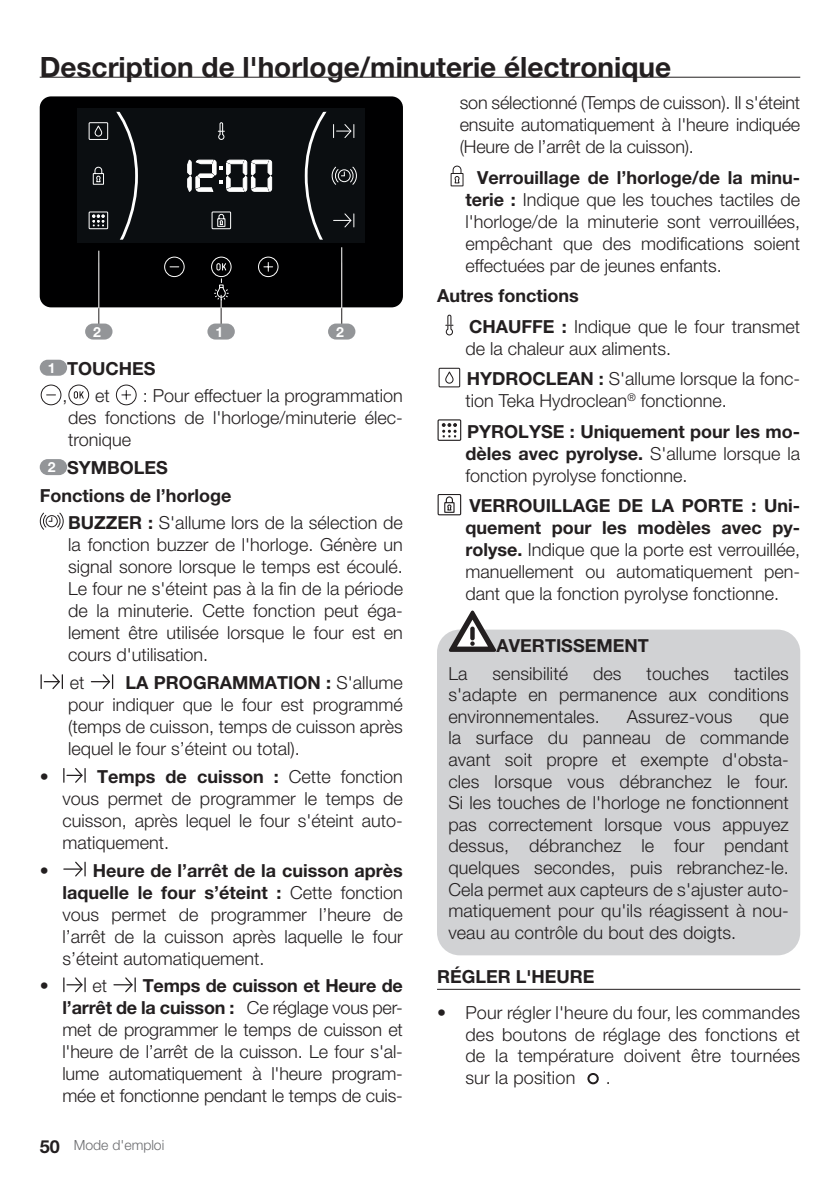
<style>
.page{position:relative;width:840px;height:1191px;background:#fff}
.page>*{position:absolute;margin:0;border:0;box-sizing:border-box;transform-origin:0 0}
.t1{font:700 28px "Helvetica Neue LT Pro";color:#231f20}
.t2{font:300 18px/22px "Helvetica Neue LT Pro";color:#231f20;text-align:justify}
.t3{font:700 18px/27.6px "Helvetica Neue LT Pro";color:#231f20}
.t4{font:300 14px "Helvetica Neue LT Pro";color:#6c6d70}
.t5{font:700 14px "Helvetica Neue LT Pro";color:#fff}
.s1{font-size:14px;color:#fff}
.s2{font-weight:300}
.s3{font-weight:700}
.s4{font-weight:700;font-size:18px;color:#231f20}
</style>
<div class="page">
<hr style="left:40px;top:77px;width:759px;height:1px;background:#231f20">
<div style="left:40px;top:360px;width:27px;height:16px;background:#939598;border-radius:8px"></div>
<div style="left:41px;top:384px;width:20px;height:21px;border:1px solid #231f20;border-radius:50%"></div>
<svg style="left:69px;top:385px;width:20px;height:20px"></svg>
<div style="left:68px;top:384px;width:21px;height:21px;border:1px solid #231f20;border-radius:50%"></div>
<svg style="left:74px;top:391px;width:10px;height:7px"></svg>
<svg style="left:116px;top:385px;width:20px;height:20px"></svg>
<div style="left:116px;top:384px;width:21px;height:21px;border:1px solid #231f20;border-radius:50%"></div>
<svg style="left:122px;top:390px;width:9px;height:9px"></svg>
<div style="left:40px;top:459px;width:27px;height:16px;background:#939598;border-radius:8px"></div>
<svg style="left:40px;top:512px;width:24px;height:18px"></svg>
<svg style="left:40px;top:674px;width:23px;height:15px"></svg>
<svg style="left:91px;top:674px;width:22px;height:15px"></svg>
<svg style="left:63px;top:768px;width:23px;height:15px"></svg>
<svg style="left:64px;top:861px;width:22px;height:16px"></svg>
<svg style="left:63px;top:977px;width:23px;height:16px"></svg>
<svg style="left:114px;top:977px;width:22px;height:16px"></svg>
<div style="left:437px;top:629px;width:362px;height:326px;background:#d1d2d4;border-radius:23px"></div>
<hr style="left:437px;top:988px;width:362px;height:1px;background:#231f20">
<svg style="left:450px;top:165px;width:13px;height:22px"></svg>
<svg style="left:445px;top:314px;width:8px;height:22px"></svg>
<div style="left:438px;top:368px;width:22px;height:19px;border:1px solid #231f20"></div>
<div style="left:445px;top:371px;width:8px;height:13px;border:1px solid #231f20;border-radius:4px"></div>
<div style="left:437px;top:419px;width:24px;height:22px;border:1px solid #231f20"></div>
<svg style="left:441px;top:423px;width:15px;height:14px"></svg>
<div style="left:437px;top:494px;width:24px;height:21px;border:1px solid #231f20"></div>
<svg style="left:444px;top:496px;width:11px;height:17px"></svg>
<svg style="left:448px;top:610px;width:48px;height:42px"></svg>
<div style="left:587px;top:1073px;width:11px;height:11px;background:#fff;border:2px solid #231f20;border-radius:50%"></div>
<div style="left:40px;top:96px;width:363px;height:211px;background:#000001"></div>
<div style="left:164px;top:257px;width:20px;height:20px;border:1px solid #fff;border-radius:50%"></div>
<div style="left:258px;top:257px;width:20px;height:20px;border:1px solid #fff;border-radius:50%"></div>
<svg style="left:264px;top:262px;width:8px;height:9px"></svg>
<div style="left:211px;top:257px;width:20px;height:20px;border:1px solid #fff;border-radius:50%"></div>
<svg style="left:216px;top:263px;width:10px;height:7px"></svg>
<div style="left:77px;top:109px;width:288px;height:134px;background:#0b0e11"></div>
<svg style="left:187px;top:160px;width:85px;height:32px"></svg>
<svg style="left:217px;top:122px;width:8px;height:18px"></svg>
<div style="left:89px;top:122px;width:19px;height:18px;border:1px solid #fff"></div>
<div style="left:89px;top:211px;width:19px;height:18px;border:1px solid #fff"></div>
<div style="left:211px;top:211px;width:20px;height:18px;border:1px solid #fff"></div>
<svg style="left:217px;top:213px;width:9px;height:14px"></svg>
<svg style="left:92px;top:112px;width:46px;height:128px"></svg>
<svg style="left:304px;top:112px;width:53px;height:128px"></svg>
<hr style="left:98px;top:262px;width:1px;height:67px;background:#231f20">
<div style="left:85px;top:323px;width:27px;height:16px;background:#939598;border-radius:8px"></div>
<hr style="left:98px;top:251px;width:1px;height:57px;background:#fff">
<div style="left:207px;top:323px;width:28px;height:16px;background:#939598;border-radius:8px"></div>
<svg style="left:214px;top:278px;width:15px;height:46px"></svg>
<hr style="left:341px;top:262px;width:1px;height:67px;background:#231f20">
<div style="left:328px;top:323px;width:27px;height:16px;background:#939598;border-radius:8px"></div>
<hr style="left:341px;top:247px;width:1px;height:61px;background:#fff">
<h1 class="t1" style="left:40px;top:49px;width:632px">Description de l'horloge/minuterie électronique</h1>
<p class="t5" style="left:93px;top:323px;width:9px">2</p>
<p class="t5" style="left:215px;top:323px;width:9px">1</p>
<p class="t5" style="left:336px;top:323px;width:9px">2</p>
<p class="t3" style="left:62px;top:354px;width:95px;text-indent:-15px"><span class="s1">1</span> TOUCHES <span class="s2">,</span></p>
<p class="t2" style="left:68px;top:384px;width:336px;text-indent:75px">: Pour effectuer la programmation des fonctions de l'horloge/minuterie élec&shy;tronique</p>
<p class="t3" style="left:48px;top:453px;width:121px"><span class="s1">2</span> SYMBOLES</p>
<p class="t3" style="left:40px;top:481px;width:193px">Fonctions de l’horloge</p>
<p class="t2" style="left:68px;top:511px;width:336px"><span class="s3">BUZZER :</span> S'allume lors de la sélection de</p>
<p class="t2" style="left:68px;top:533px;width:336px">la fonction buzzer de l'horloge. Génère un signal sonore lorsque le temps est écoulé.<br>Le four ne s'éteint pas à la fin de la période de la minuterie. Cette fonction peut éga&shy;lement être utilisée lorsque le four est en cours d'utilisation.</p>
<p class="t2" style="left:70px;top:671px;width:16px">et</p>
<p class="t2" style="left:95px;top:384px;width:16px">et</p>
<p class="t2" style="left:68px;top:671px;width:336px;text-indent:57px"><span class="s3">LA PROGRAMMATION :</span> S'allume pour indiquer que le four est programmé (temps de cuisson, temps de cuisson après lequel le four s’éteint ou total).</p>
<p class="t2" style="left:40px;top:765px;width:10px">•</p>
<p class="t2" style="left:62px;top:765px;width:342px;text-indent:35px"><span class="s3">Temps de cuisson :</span> Cette fonction vous permet de programmer le temps de cuisson, après lequel le four s'éteint auto&shy;matiquement.</p>
<p class="t2" style="left:40px;top:858px;width:10px">•</p>
<p class="t2" style="left:62px;top:858px;width:342px;text-indent:31px"><span class="s3">Heure de l’arrêt de la cuisson après laquelle le four s’éteint :</span> Cette fonction vous permet de programmer l’heure de l’arrêt de la cuisson après laquelle le four s’éteint automatiquement.</p>
<p class="t2" style="left:40px;top:974px;width:10px">•</p>
<p class="t2" style="left:92px;top:974px;width:16px">et</p>
<p class="t2" style="left:62px;top:974px;width:342px;text-indent:80px"><span class="s3">Temps de cuisson et Heure de l’arrêt de la cuisson :</span> Ce réglage vous per&shy;met de programmer le temps de cuisson et l'heure de l’arrêt de la cuisson. Le four s'al&shy;lume automatiquement à l'heure program&shy;mée et fonctionne pendant le temps de cuis-</p>
<p class="t4" style="left:40px;top:1136px;width:126px"><span class="s4">50</span> Mode d'emploi</p>
<p class="t2" style="left:459px;top:91px;width:342px">son sélectionné (Temps de cuisson). Il s'éteint ensuite automatiquement à l'heure indiquée (Heure de l’arrêt de la cuisson).</p>
<p class="t2" style="left:465px;top:166px;width:336px;text-indent:12px"><span class="s3">Verrouillage de l’horloge/de la minu&shy;terie :</span> Indique que les touches tactiles de l'horloge/de la minuterie sont verrouillées, empêchant que des modifications soient effectuées par de jeunes enfants.</p>
<p class="t2" style="left:469px;top:280px;width:332px;line-height:30.6px;text-indent:-32px"><span class="s3">Autres fonctions<br>CHAUFFE :</span> Indique que le four transmet</p>
<p class="t2" style="left:465px;top:333px;width:336px;line-height:30.6px">de la chaleur aux aliments.<br><span class="s3">HYDROCLEAN :</span> S'allume lorsque la fonc-</p>
<p class="t2" style="left:465px;top:385px;width:336px;line-height:30.6px">tion Teka Hydroclean<sup>®</sup> fonctionne.<br><span class="s3">PYROLYSE : Uniquement pour les mo-</span></p>
<p class="t2" style="left:465px;top:442px;width:336px"><span class="s3">dèles avec pyrolyse.</span> S'allume lorsque la fonction pyrolyse fonctionne.</p>
<p class="t2" style="left:465px;top:494px;width:336px"><span class="s3">VERROUILLAGE DE LA PORTE : Uni&shy;quement pour les modèles avec py&shy;rolyse.</span> Indique que la porte est verrouillée, manuellement ou automatiquement pen&shy;dant que la fonction pyrolyse fonctionne.</p>
<p class="t3" style="left:496px;top:631px;width:153px">AVERTISSEMENT</p>
<p class="t2" style="left:448px;top:662px;width:21px">La</p>
<p class="t2" style="left:492px;top:662px;width:77px">sensibilité</p>
<p class="t2" style="left:592px;top:662px;width:30px">des</p>
<p class="t2" style="left:646px;top:662px;width:64px">touches</p>
<p class="t2" style="left:448px;top:662px;width:342px;text-indent:286px">tactiles s'adapte en permanence aux conditions environnementales.</p>
<p class="t2" style="left:626px;top:705px;width:107px">Assurez-vous</p>
<p class="t2" style="left:448px;top:705px;width:342px;text-indent:311px">que la surface du panneau de commande avant soit propre et exempte d'obsta&shy;cles lorsque vous débranchez le four.<br>Si les touches de l'horloge ne fonctionnent pas correctement lorsque vous appuyez dessus, débranchez le four pendant quelques secondes, puis rebranchez-le.<br>Cela permet aux capteurs de s'ajuster auto&shy;matiquement pour qu'ils réagissent à nou&shy;veau au contrôle du bout des doigts.</p>
<p class="t3" style="left:437px;top:962px;width:159px">RÉGLER L'HEURE</p>
<p class="t2" style="left:465px;top:1001px;width:336px;text-indent:-28px">• Pour régler l'heure du four, les commandes des boutons de réglage des fonctions et de la température doivent être tournées sur la position</p>
<p class="t2" style="left:605px;top:1066px;width:7px">.</p>
</div>
